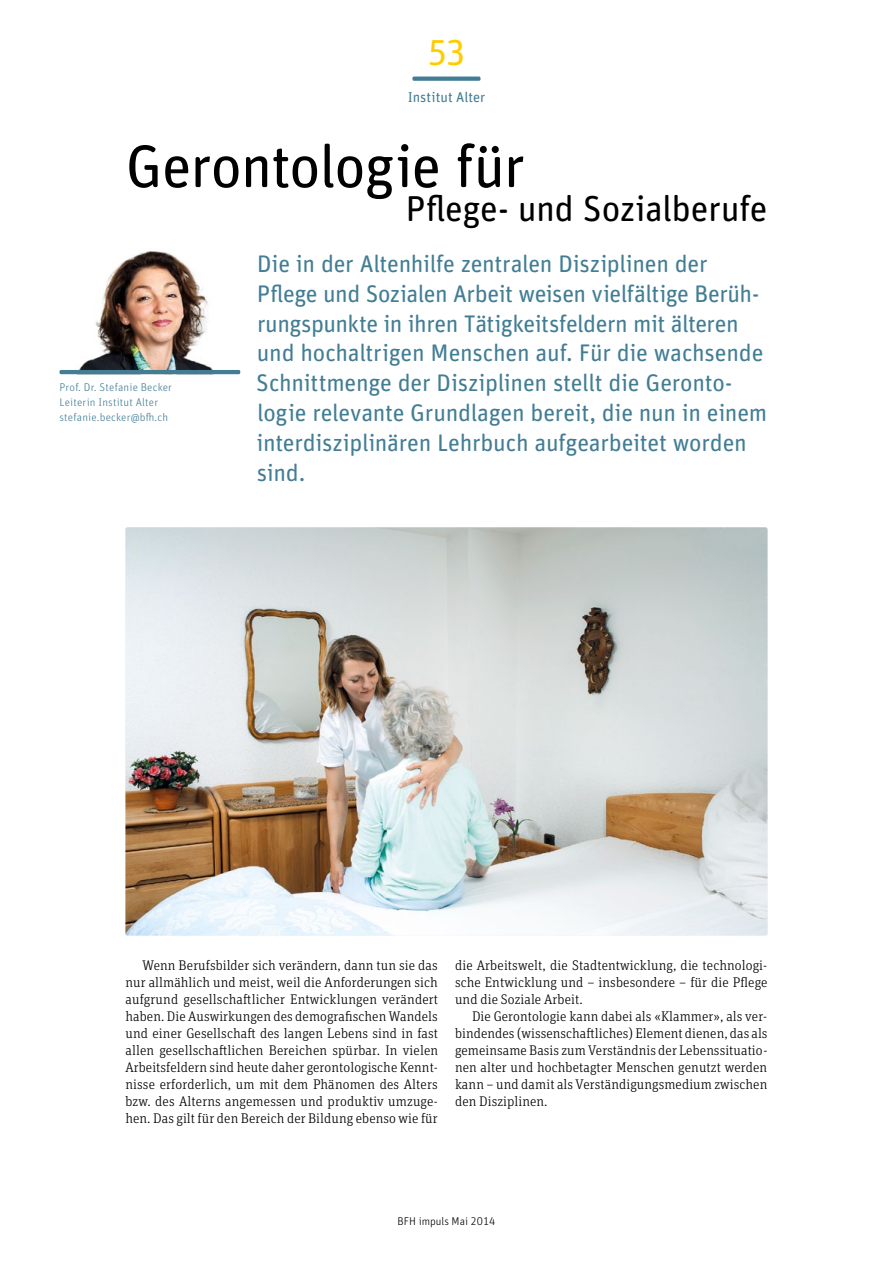
<style>
.page{position:relative;width:893px;height:1263px;background:#fff}
.page>*{position:absolute;margin:0;border:0;box-sizing:border-box;transform-origin:0 0}
.t1{font:60px "Unit Rounded Pro";letter-spacing:-.02em;color:#000}
.t2{font:36px "Unit Rounded Pro";letter-spacing:-.015em;color:#000}
.t3{font:36px "Unit Rounded Pro";color:#fc0}
.t4{font:24px/29.7px "Unit Rounded Pro";letter-spacing:-.015em;color:#427d94}
.t5{font:14.25px "Unit Rounded Pro";color:#427d94}
.t6{font:300 13.95px/17px "Unit Slab Pro";letter-spacing:.005em;color:#000;text-align:justify}
.t7{font:300 11.25px/15px "Unit Rounded Pro";letter-spacing:.015em;color:#427d94}
.t8{font:300 11.25px "Unit Rounded Pro";color:#000}
</style>
<div class="page">
<svg style="left:412px;top:77px;width:68px;height:4px"></svg>
<img style="left:125px;top:527px;width:642px;height:408px">
<img style="left:78px;top:251px;width:136px;height:119px">
<hr style="left:60px;top:370px;width:180px;height:4px;background:#427d94;border-radius:2px">
<h2 class="t3" style="left:428px;top:25px;width:38px">53</h2>
<p class="t5" style="left:408px;top:87px;width:79px">Institut Alter</p>
<h1 class="t1" style="left:125px;top:125px;width:401px">Gerontologie für</h1>
<h2 class="t2" style="left:405px;top:184px;width:364px">Pflege- und Sozialberufe</h2>
<p class="t7" style="left:60px;top:380px;width:114px">Prof. Dr. Stefanie Becker<br>Leiterin Institut Alter stefanie.becker@bfh.ch</p>
<p class="t4" style="left:256px;top:248px;width:512px">Die in der Altenhilfe zentralen Disziplinen der Pflege und Sozialen Arbeit weisen vielfältige Berüh&shy;rungspunkte in ihren Tätigkeitsfeldern mit älteren und hochaltrigen Menschen auf. Für die wachsende Schnittmenge der Disziplinen stellt die Geronto&shy;logie relevante Grundlagen bereit, die nun in einem interdisziplinären Lehrbuch aufgearbeitet worden sind.</p>
<p class="t6" style="left:125px;top:956px;width:314px;text-indent:17px">Wenn Berufsbilder sich verändern, dann tun sie das nur allmählich und meist, weil die Anforderungen sich aufgrund gesellschaftlicher Entwicklungen verändert haben. Die Auswirkungen des demografischen Wandels und einer Gesellschaft des langen Lebens sind in fast allen gesellschaftlichen Bereichen spürbar. In vielen Arbeitsfeldern sind heute daher gerontologische Kennt&shy;nisse erforderlich, um mit dem Phänomen des Alters bzw. des Alterns angemessen und produktiv umzuge&shy;hen. Das gilt für den Bereich der Bildung ebenso wie für</p>
<p class="t6" style="left:455px;top:956px;width:314px">die Arbeitswelt, die Stadtentwicklung, die technologi&shy;sche Entwicklung und – insbesondere – für die Pflege und die Soziale Arbeit.</p>
<p class="t6" style="left:455px;top:1007px;width:314px;text-indent:17px">Die Gerontologie kann dabei als «Klammer», als ver&shy;bindendes (wissenschaftliches) Element dienen, das als gemeinsame Basis zum Verständnis der Lebenssituatio&shy;nen alter und hochbetagter Menschen genutzt werden kann – und damit als Verständigungsmedium zwischen den Disziplinen.</p>
<p class="t8" style="left:398px;top:1213px;width:99px">BFH impuls Mai 2014</p>
</div>
